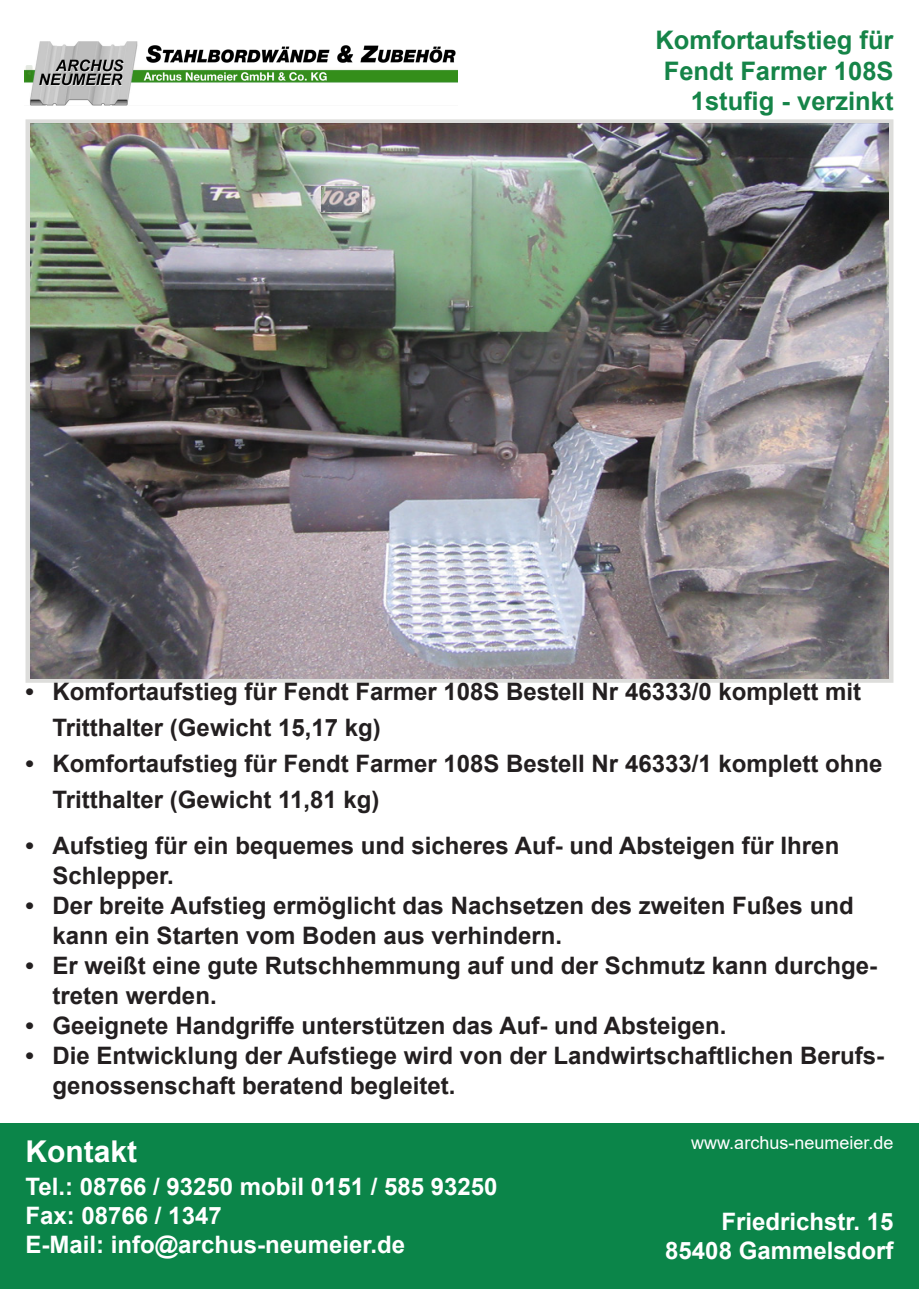
<style>
.page{position:relative;width:919px;height:1289px;background:#fff}
.page>*{position:absolute;margin:0;border:0;box-sizing:border-box;transform-origin:0 0}
.t1{font:700 30px "Arial";color:#fff}
.t2{font:700 25.5px/30.6px "Arial";color:#158448;text-align:right}
.t3{font:700 24px/30px "Arial";color:#231f20}
.t4{font:700 24px "Arial";color:#fff}
.t5{font:18px "Arial";color:#fff}
</style>
<div class="page">
<div style="left:26px;top:119px;width:867px;height:563px;border:4px solid #dddddb"></div>
<div style="left:0;top:1123px;width:918px;height:165px;background:#0b8549"></div>
<img style="left:24px;top:41px;width:433px;height:65px">
<img style="left:30px;top:124px;width:858px;height:554px">
<img style="left:322px;top:186px;width:39px;height:26px">
<p class="t2" style="left:655px;top:25px;width:239px">Komfortaufstieg für</p>
<p class="t2" style="left:663px;top:56px;width:231px">Fendt Farmer 108S<br>1stufig - verzinkt</p>
<p class="t3" style="left:53px;top:674px;width:810px;line-height:36px;text-indent:-27px">• Komfortaufstieg für Fendt Farmer 108S Bestell Nr 46333/0 komplett mit<br>Tritthalter (Gewicht 15,17 kg)</p>
<p class="t3" style="left:53px;top:746px;width:831px;line-height:36px;text-indent:-27px">• Komfortaufstieg für Fendt Farmer 108S Bestell Nr 46333/1 komplett ohne<br>Tritthalter (Gewicht 11,81 kg)</p>
<p class="t3" style="left:53px;top:830px;width:788px;text-indent:-27px">• Aufstieg für ein bequemes und sicheres Auf- und Absteigen für Ihren<br>Schlepper.</p>
<p class="t3" style="left:53px;top:890px;width:802px;text-indent:-27px">• Der breite Aufstieg ermöglicht das Nachsetzen des zweiten Fußes und kann ein Starten vom Boden aus verhindern.</p>
<p class="t3" style="left:53px;top:950px;width:826px;text-indent:-27px">• Er weißt eine gute Rutschhemmung auf und der Schmutz kann durchge&shy;treten werden.</p>
<p class="t3" style="left:26px;top:1010px;width:702px">• Geeignete Handgriffe unterstützen das Auf- und Absteigen.</p>
<p class="t3" style="left:53px;top:1040px;width:833px;text-indent:-27px">• Die Entwicklung der Aufstiege wird von der Landwirtschaftlichen Berufs&shy;genossenschaft beratend begleitet.</p>
<p class="t5" style="left:691px;top:1130px;width:204px">www.archus-neumeier.de</p>
<p class="t1" style="left:25px;top:1129px;width:113px">Kontakt</p>
<p class="t4" style="left:25px;top:1169px;width:473px">Tel.: 08766 / 93250 mobil 0151 / 585 93250</p>
<p class="t4" style="left:25px;top:1198px;width:198px">Fax: 08766 / 1347</p>
<p class="t4" style="left:25px;top:1227px;width:381px">E-Mail: info@archus-neumeier.de</p>
<p class="t4" style="left:721px;top:1204px;width:174px">Friedrichstr. 15</p>
<p class="t4" style="left:665px;top:1233px;width:230px">85408 Gammelsdorf</p>
</div>
